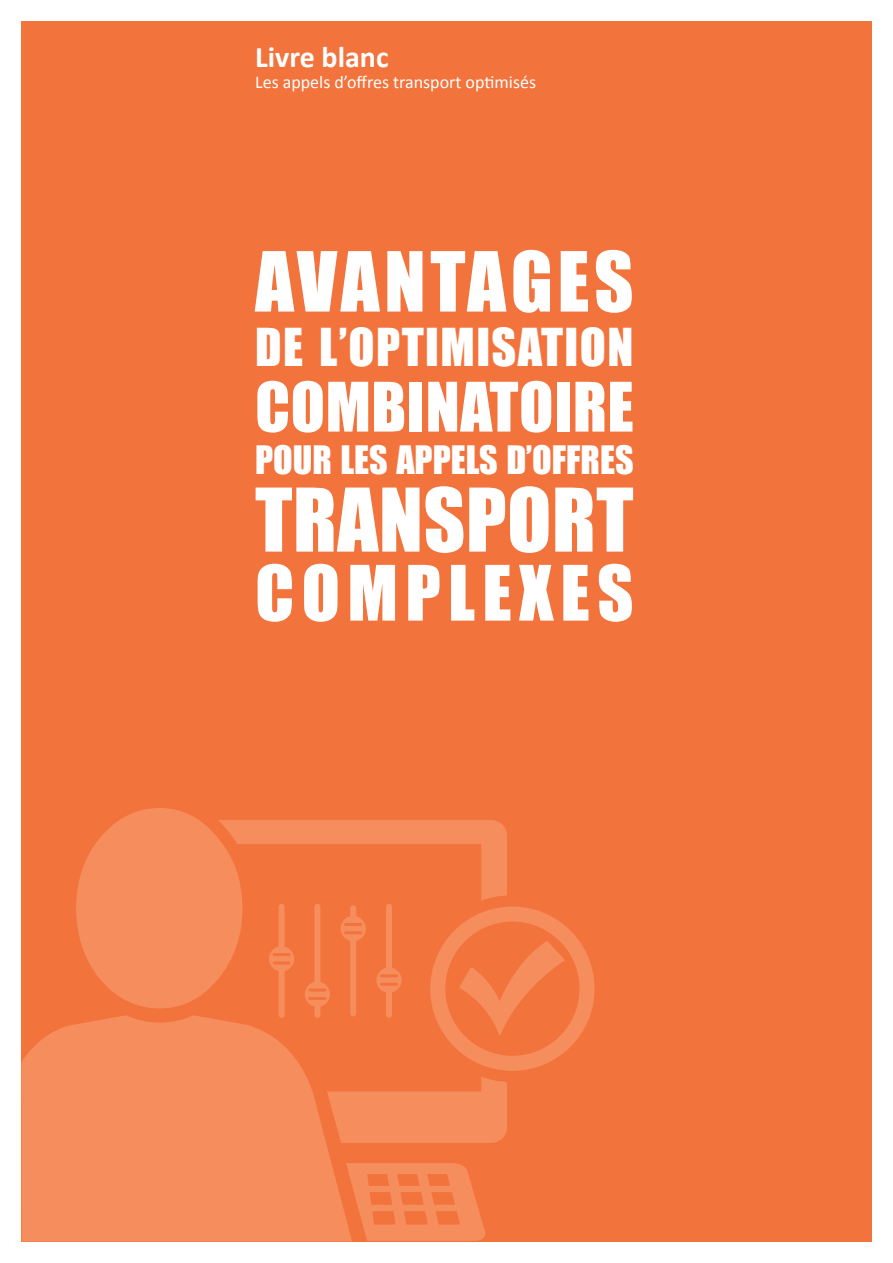
<style>
.page{position:relative;width:893px;height:1263px;background:#fff}
.page>*{position:absolute;margin:0;border:0;box-sizing:border-box;transform-origin:0 0}
.t1{font:81px "Impact";letter-spacing:.005em;color:#fff}
.t2{font:76.5px "Impact";letter-spacing:.06em;color:#fff}
.t3{font:70.5px "Impact";letter-spacing:.105em;color:#fff}
.t4{font:63px "Impact";letter-spacing:.01em;color:#fff}
.t5{font:48px "Impact";letter-spacing:.03em;color:#fff}
.t6{font:36px "Impact";color:#fff}
.t7{font:700 30px "Calibri";color:#fff}
.t8{font:18px "Calibri";color:#fff}
</style>
<div class="page">
<div style="left:21px;top:21px;width:851px;height:1221px;background:#f3733c"></div>
<svg style="left:76px;top:808px;width:142px;height:200px"></svg>
<svg style="left:218px;top:820px;width:289px;height:421px"></svg>
<svg style="left:21px;top:1015px;width:331px;height:227px;background:#f58958"></svg>
<div style="left:419px;top:895px;width:187px;height:187px;border:10px solid #f3733c;border-radius:50%"></div>
<svg style="left:428px;top:904px;width:169px;height:169px"></svg>
<div style="left:279px;top:907px;width:6px;height:108px;background:#f68d5d"></div>
<div style="left:314px;top:907px;width:6px;height:108px;background:#f68d5d"></div>
<div style="left:350px;top:908px;width:6px;height:105px;background:#f68d5d"></div>
<div style="left:386px;top:907px;width:6px;height:108px;background:#f68d5d"></div>
<div style="left:269px;top:946px;width:25px;height:25px;background:#f68d5d;border-radius:50%"></div>
<hr style="left:274px;top:953px;width:15px;height:3px;background:#f3733c">
<hr style="left:274px;top:961px;width:15px;height:3px;background:#f3733c">
<div style="left:305px;top:982px;width:25px;height:25px;background:#f68d5d;border-radius:50%"></div>
<hr style="left:310px;top:988px;width:15px;height:3px;background:#f3733c">
<hr style="left:310px;top:997px;width:15px;height:3px;background:#f3733c">
<div style="left:341px;top:916px;width:25px;height:25px;background:#f68d5d;border-radius:50%"></div>
<hr style="left:346px;top:923px;width:15px;height:3px;background:#f3733c">
<hr style="left:346px;top:931px;width:15px;height:3px;background:#f3733c">
<div style="left:376px;top:967px;width:26px;height:26px;background:#f68d5d;border-radius:50%"></div>
<hr style="left:381px;top:974px;width:16px;height:3px;background:#f3733c">
<hr style="left:381px;top:983px;width:16px;height:3px;background:#f3733c">
<h3 class="t7" style="left:255px;top:38px;width:135px">Livre blanc</h3>
<p class="t8" style="left:255px;top:71px;width:282px">Les appels d’offres transport optimisés</p>
<h2 class="t2" style="left:255px;top:222px;width:380px">AVANTAGES</h2>
<h3 class="t5" style="left:255px;top:309px;width:380px">DE L’OPTIMISATION</h3>
<h3 class="t4" style="left:255px;top:358px;width:380px">COMBINATOIRE</h3>
<h3 class="t6" style="left:255px;top:431px;width:380px">POUR LES APPELS D’OFFRES</h3>
<h1 class="t1" style="left:255px;top:457px;width:380px">TRANSPORT</h1>
<h3 class="t3" style="left:255px;top:538px;width:380px">COMPLEXES</h3>
</div>
